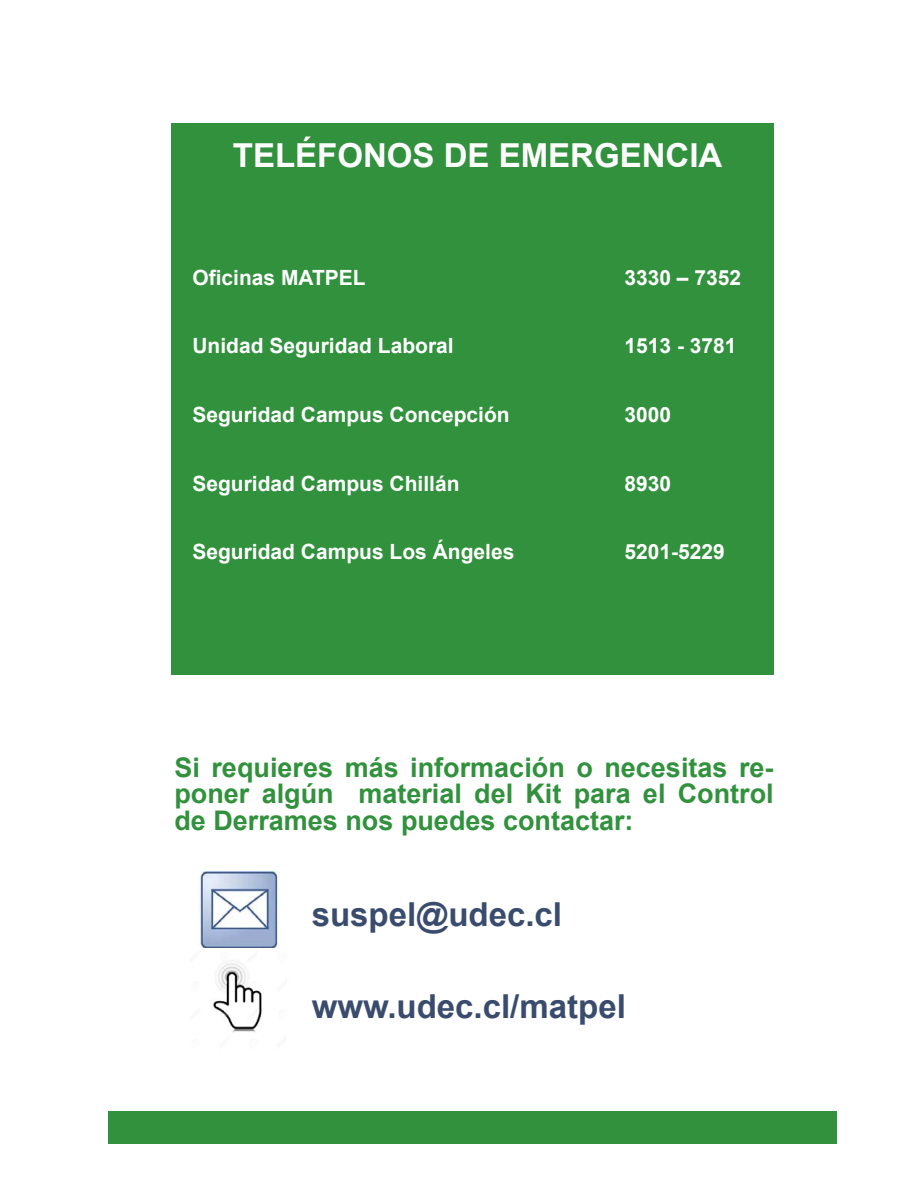
<style>
.page{position:relative;width:918px;height:1188px;background:#fff}
.page>*{position:absolute;margin:0;border:0;box-sizing:border-box;transform-origin:0 0}
.t1{font:700 33px "Arial";color:#3a4c6d}
.t2{font:700 33px "Arial";color:#fff}
.t3{font:700 27px/26.4px "Arial";color:#31913d;text-align:justify}
.t4{font:700 21px "Arial";color:#fff}
</style>
<div class="page">
<div style="left:171px;top:124px;width:603px;height:551px;background:#31913d"></div>
<img style="left:200px;top:872px;width:79px;height:161px">
<div style="left:108px;top:1111px;width:729px;height:33px;background:#31913d"></div>
<h1 class="t2" style="left:233px;top:137px;width:491px">TELÉFONOS DE EMERGENCIA</h1>
<p class="t4" style="left:192px;top:266px;width:175px">Oficinas MATPEL</p>
<p class="t4" style="left:624px;top:266px;width:118px">3330 – 7352</p>
<p class="t4" style="left:192px;top:334px;width:263px">Unidad Seguridad Laboral</p>
<p class="t4" style="left:624px;top:334px;width:114px">1513 - 3781</p>
<p class="t4" style="left:192px;top:403px;width:319px">Seguridad Campus Concepción</p>
<p class="t4" style="left:624px;top:403px;width:48px">3000</p>
<p class="t4" style="left:192px;top:472px;width:269px">Seguridad Campus Chillán</p>
<p class="t4" style="left:624px;top:472px;width:48px">8930</p>
<p class="t4" style="left:192px;top:540px;width:324px">Seguridad Campus Los Ángeles</p>
<p class="t4" style="left:624px;top:540px;width:102px">5201-5229</p>
<p class="t3" style="left:174px;top:754px;width:601px">Si requieres más información o necesitas re&shy;poner algún material del Kit para el Control de Derrames nos puedes contactar:</p>
<h1 class="t1" style="left:312px;top:897px;width:252px">suspel@udec.cl</h1>
<h1 class="t1" style="left:312px;top:989px;width:316px">www.udec.cl/matpel</h1>
</div>
